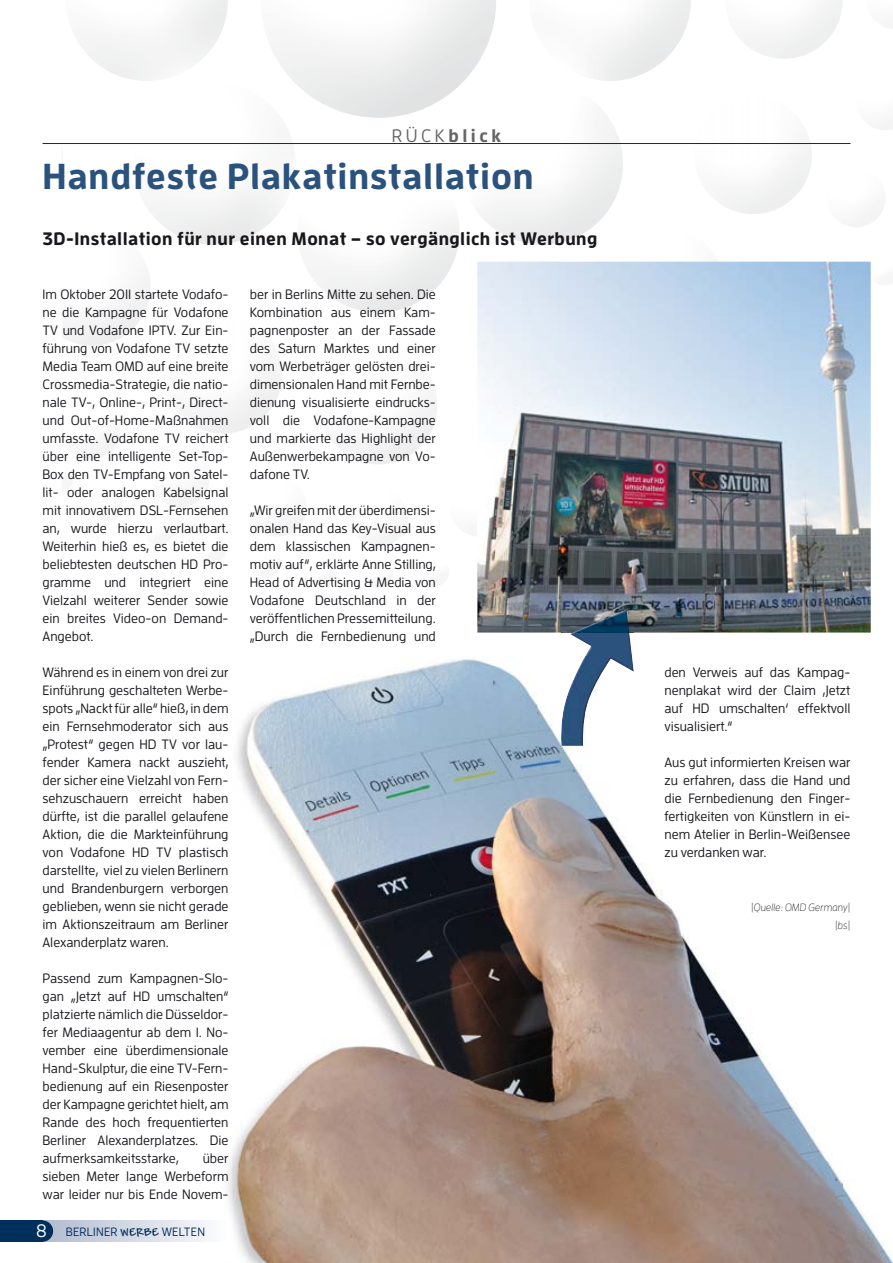
<style>
.page{position:relative;width:893px;height:1263px;background:#fff}
.page>*{position:absolute;margin:0;border:0;box-sizing:border-box;transform-origin:0 0}
.t1{font:700 36px "Enzo OT";letter-spacing:.025em;color:#2a527d}
.t2{font:700 18px "Enzo OT";letter-spacing:.025em;color:#1a171c}
.t3{font:700 18px "Enzo OT";letter-spacing:.2em;color:#646567}
.t4{font:500 13.5px/18px "Enzo OT";color:#1a171c;text-align:justify}
.t5{font:500 12px "Enzo OT";letter-spacing:.02em;color:#002f5c}
.t6{font:italic 300 10.5px/18px "Enzo OT";color:#1a171c;text-align:right}
.s1{font-weight:500}
.s2{font-size:18px;color:#fff}
.s3{font-family:"Andy";font-weight:700}
</style>
<div class="page">
<img style="left:228px;top:659px;width:665px;height:604px">
<div style="left:43px;top:1220px;width:186px;height:22px;background:linear-gradient(to right,#b1bad0,#fdfdfe)"></div>
<div style="left:32px;top:1220px;width:21px;height:22px;background:#002f5c;border-radius:50%"></div>
<div style="left:0;top:1220px;width:43px;height:22px;background:#002f5c"></div>
<hr style="left:43px;top:143px;width:807px;height:1px;background:#002f5c">
<img style="left:477px;top:262px;width:394px;height:370px">
<img style="left:561px;top:632px;width:73px;height:25px">
<img style="left:628px;top:657px;width:6px;height:89px">
<img style="left:628px;top:609px;width:6px;height:23px">
<img style="left:561px;top:657px;width:67px;height:89px">
<img style="left:561px;top:609px;width:67px;height:23px">
<h2 class="t3" style="left:392px;top:126px;width:111px"><span class="s1">RÜCK</span>blick</h2>
<h1 class="t1" style="left:43px;top:155px;width:493px">Handfeste Plakatinstallation</h1>
<h2 class="t2" style="left:43px;top:228px;width:556px">3D-Installation für nur einen Monat – so vergänglich ist Werbung</h2>
<p class="t4" style="left:43px;top:285px;width:188px">Im Oktober 2011 startete Vodafo&shy;ne die Kampagne für Vodafone TV und Vodafone IPTV. Zur Ein&shy;führung von Vodafone TV setzte Media Team OMD auf eine breite Crossmedia-Strategie, die natio&shy;nale TV-, Online-, Print-, Direct&shy;und Out-of-Home-Maßnahmen umfasste. Vodafone TV reichert über eine intelligente Set-Top-Box den TV-Empfang von Satel&shy;lit- oder analogen Kabelsignal mit innovativem DSL-Fernsehen an, wurde hierzu verlautbart.<br>Weiterhin hieß es, es bietet die beliebtesten deutschen HD Pro&shy;gramme und integriert eine Vielzahl weiterer Sender sowie ein breites Video-on Demand-Angebot.</p>
<p class="t4" style="left:43px;top:663px;width:188px">Während es in einem von drei zur Einführung geschalteten Werbe&shy;spots „Nackt für alle“ hieß, in dem ein Fernsehmoderator sich aus „Protest“ gegen HD TV vor lau&shy;fender Kamera nackt auszieht, der sicher eine Vielzahl von Fern&shy;sehzuschauern erreicht haben dürfte, ist die parallel gelaufene Aktion, die die Markteinführung von Vodafone HD TV plastisch darstellte, viel zu vielen Berlinern und Brandenburgern verborgen geblieben, wenn sie nicht gerade im Aktionszeitraum am Berliner Alexanderplatz waren.</p>
<p class="t4" style="left:43px;top:969px;width:188px">Passend zum Kampagnen-Slo&shy;gan „Jetzt auf HD umschalten“ platzierte nämlich die Düsseldor&shy;fer Mediaagentur ab dem 1. No&shy;vember eine überdimensionale Hand-Skulptur, die eine TV-Fern&shy;bedienung auf ein Riesenposter der Kampagne gerichtet hielt, am Rande des hoch frequentierten Berliner Alexanderplatzes. Die aufmerksamkeitsstarke,</p>
<p class="t4" style="left:43px;top:1149px;width:188px;text-indent:160px">über sieben Meter lange Werbeform war leider nur bis Ende Novem-</p>
<p class="t5" style="left:36px;top:1225px;width:171px"><span class="s2">8</span> BERLINER <span class="s3">WERBE</span> WELTEN</p>
<p class="t4" style="left:250px;top:285px;width:188px">ber in Berlins Mitte zu sehen. Die Kombination aus einem Kam&shy;pagnenposter an der Fassade des Saturn Marktes und einer vom Werbeträger gelösten drei&shy;dimensionalen Hand mit Fernbe&shy;dienung visualisierte eindrucks&shy;voll die Vodafone-Kampagne und markierte das Highlight der Außenwerbekampagne von Vo&shy;dafone TV.</p>
<p class="t4" style="left:250px;top:501px;width:188px">„Wir greifen mit der überdimensi&shy;onalen Hand das Key-Visual aus dem klassischen Kampagnen&shy;motiv auf“, erklärte Anne Stilling, Head of Advertising &amp; Media von Vodafone Deutschland in der veröffentlichen Pressemitteilung. „Durch die Fernbedienung und</p>
<p class="t4" style="left:664px;top:663px;width:188px">den Verweis auf das Kampag&shy;nenplakat wird der Claim ‚Jetzt auf HD umschalten‘ effektvoll visualisiert.“</p>
<p class="t4" style="left:664px;top:753px;width:188px">Aus gut informierten Kreisen war zu erfahren, dass die Hand und die Fernbedienung den Finger&shy;fertigkeiten von Künstlern in ei&shy;nem Atelier in Berlin-Weißensee zu verdanken war.</p>
<p class="t6" style="left:751px;top:898px;width:101px">|Quelle: OMD Germany| |bs|</p>
</div>
